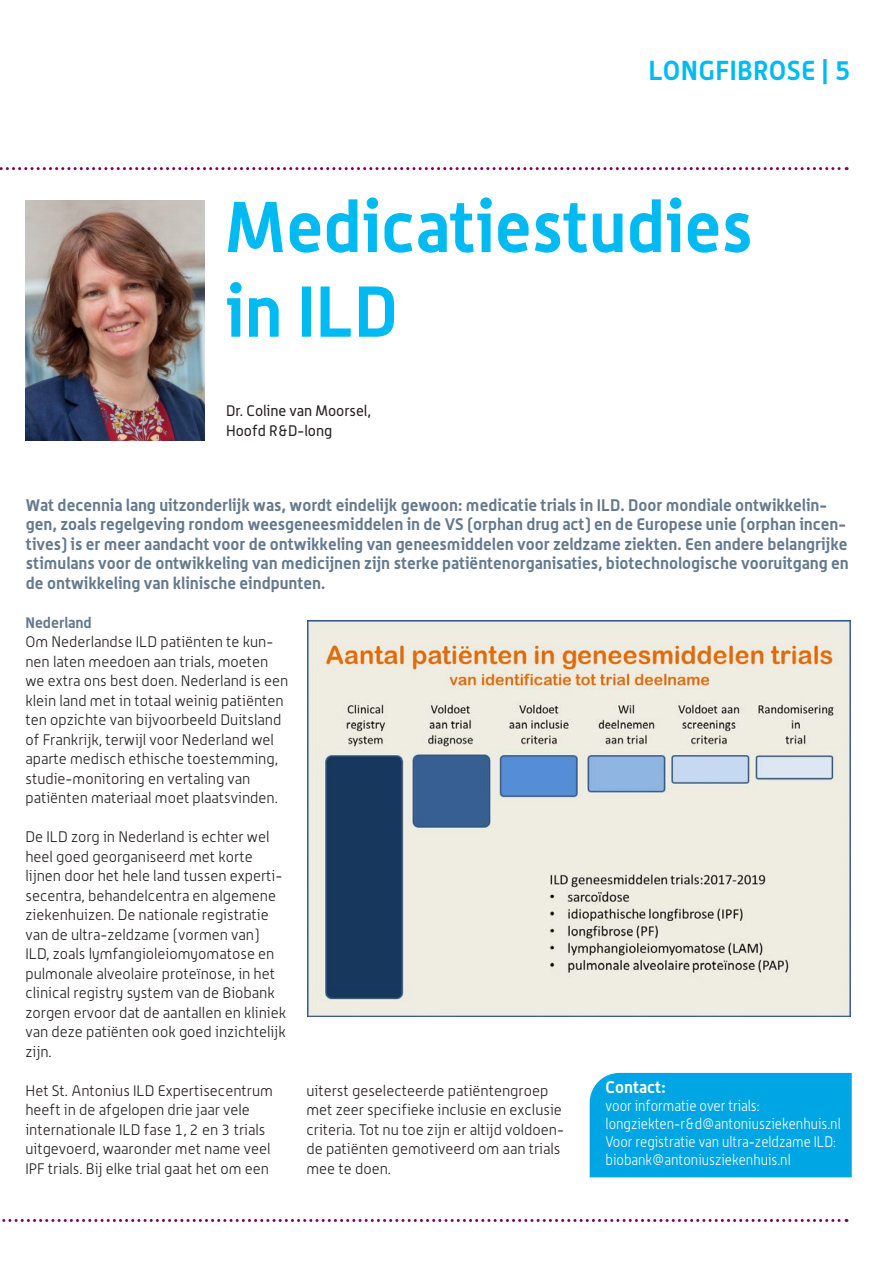
<style>
.page{position:relative;width:893px;height:1263px;background:#fff}
.page>*{position:absolute;margin:0;border:0;box-sizing:border-box;transform-origin:0 0}
.KOP_18_14_-_links{font:700 70.5px/84.6px "Alwyn";color:#00baf1}
.t1{font:700 27px "Alwyn";letter-spacing:.015em;color:#00baf1}
.Platte_tekst_light{font:700 16.5px/19.5px "Alwyn";color:#64798d}
.KOP_18_14_links_-_kk{font:700 16.5px "Alwyn";color:#fff}
.Platte_tekst_light-2{font:300 15px/19.5px "Alwyn";color:#231f20}
.Platte_tekst_light-3{font:300 15px/18px "Alwyn";color:#fff;scale:.92 1}
.t2{font:15px "Alwyn";color:#231f20}
.tussenkop{font:700 15px "Alwyn";color:#64798d}
</style>
<div class="page">
<svg style="left:0;top:167px;width:847px;height:3px"></svg>
<svg style="left:2px;top:1219px;width:845px;height:3px"></svg>
<div style="left:590px;top:1073px;width:262px;height:104px;background:#00a5e3"></div>
<img style="left:308px;top:621px;width:542px;height:395px">
<img style="left:26px;top:201px;width:179px;height:239px">
<p class="t1" style="left:649px;top:54px;width:203px">LONGFIBROSE | 5</p>
<p class="KOP_18_14_-_links" style="left:225px;top:183px;width:529px">Medicatiestudies in ILD</p>
<p class="t2" style="left:226px;top:402px;width:146px">Dr. Coline van Moorsel,</p>
<p class="t2" style="left:226px;top:421px;width:108px">Hoofd R&amp;D-long</p>
<p class="Platte_tekst_light" style="left:26px;top:494px;width:824px">Wat decennia lang uitzonderlijk was, wordt eindelijk gewoon: medicatie trials in ILD. Door mondiale ontwikkelin&shy;gen, zoals regelgeving rondom weesgeneesmiddelen in de VS (orphan drug act) en de Europese unie (orphan incen&shy;tives) is er meer aandacht voor de ontwikkeling van geneesmiddelen voor zeldzame ziekten. Een andere belangrijke stimulans voor de ontwikkeling van medicijnen zijn sterke patiëntenorganisaties, biotechnologische vooruitgang en de ontwikkeling van klinische eindpunten.</p>
<p class="tussenkop" style="left:25px;top:613px;width:68px">Nederland</p>
<p class="Platte_tekst_light-2" style="left:25px;top:632px;width:264px">Om Nederlandse ILD patiënten te kun&shy;nen laten meedoen aan trials, moeten we extra ons best doen. Nederland is een klein land met in totaal weinig patiënten ten opzichte van bijvoorbeeld Duitsland of Frankrijk, terwijl voor Nederland wel aparte medisch ethische toestemming, studie-monitoring en vertaling van patiënten materiaal moet plaatsvinden.</p>
<p class="Platte_tekst_light-2" style="left:25px;top:827px;width:262px">De ILD zorg in Nederland is echter wel heel goed georganiseerd met korte lijnen door het hele land tussen experti&shy;secentra, behandelcentra en algemene ziekenhuizen. De nationale registratie van de ultra-zeldzame (vormen van)<br>ILD, zoals lymfangioleiomyomatose en pulmonale alveolaire proteïnose, in het clinical registry system van de Biobank zorgen ervoor dat de aantallen en kliniek van deze patiënten ook goed inzichtelijk zijn.</p>
<p class="Platte_tekst_light-2" style="left:25px;top:1080px;width:249px">Het St. Antonius ILD Expertisecentrum heeft in de afgelopen drie jaar vele internationale ILD fase 1, 2 en 3 trials uitgevoerd, waaronder met name veel IPF trials. Bij elke trial gaat het om een</p>
<p class="Platte_tekst_light-2" style="left:306px;top:1080px;width:259px">uiterst geselecteerde patiëntengroep met zeer specifieke inclusie en exclusie criteria. Tot nu toe zijn er altijd voldoen&shy;de patiënten gemotiveerd om aan trials mee te doen.</p>
<p class="KOP_18_14_links_-_kk" style="left:606px;top:1077px;width:61px">Contact:</p>
<p class="Platte_tekst_light-3" style="left:606px;top:1097px;width:169px">voor informatie over trials:</p>
<p class="Platte_tekst_light-3" style="left:606px;top:1115px;width:257px">longziekten-r&amp;d@antoniusziekenhuis.nl</p>
<p class="Platte_tekst_light-3" style="left:606px;top:1133px;width:252px">Voor registratie van ultra-zeldzame ILD: biobank@antoniusziekenhuis.nl</p>
</div>
